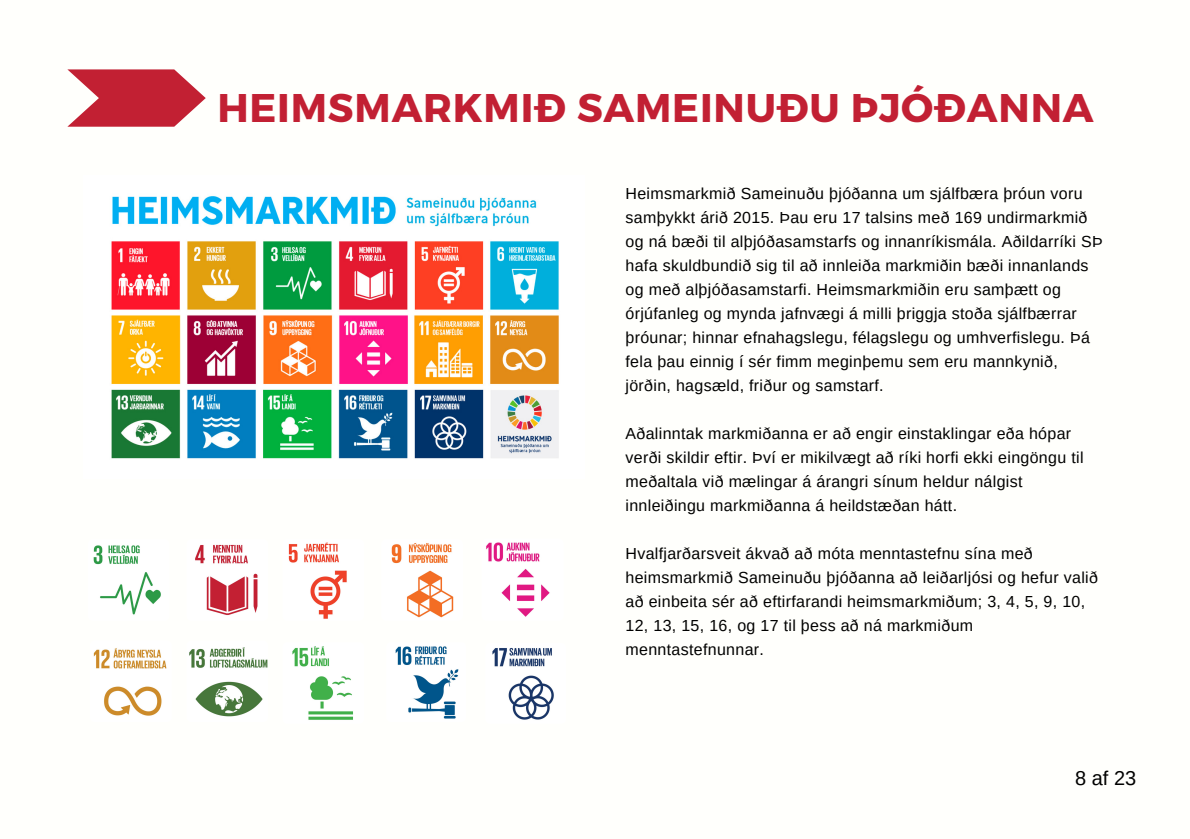
<style>
.page{position:relative;width:1190px;height:839px;background:#fff}
.page>*{position:absolute;margin:0;border:0;box-sizing:border-box;transform-origin:0 0}
.t1{font:700 40px "Montserrat";letter-spacing:.02em;color:#c22033}
.t2{font:20px "Arimo";color:#000}
.t3{font:16px/24px "Arimo";letter-spacing:.02em;color:#000}
</style>
<div class="page">
<img style="left:111px;top:196px;width:448px;height:263px">
<svg style="left:67px;top:69px;width:139px;height:58px"></svg>
<img style="left:88px;top:539px;width:82px;height:82px;border-radius:5px">
<img style="left:186px;top:539px;width:82px;height:82px;border-radius:5px">
<img style="left:282px;top:539px;width:82px;height:82px;border-radius:5px">
<img style="left:381px;top:539px;width:82px;height:82px;border-radius:5px">
<img style="left:482px;top:538px;width:82px;height:83px;border-radius:5px">
<img style="left:90px;top:640px;width:82px;height:82px;border-radius:5px">
<img style="left:186px;top:640px;width:82px;height:82px;border-radius:5px">
<img style="left:386px;top:642px;width:80px;height:80px;border-radius:5px">
<img style="left:282px;top:642px;width:82px;height:81px;border-radius:5px">
<img style="left:485px;top:642px;width:81px;height:81px;border-radius:5px">
<p class="t1" style="left:217px;top:82px;width:878px">HEIMSMARKMIÐ SAMEINUÐU ÞJÓÐANNA</p>
<p class="t3" style="left:626px;top:181px;width:479px">Heimsmarkmið Sameinuðu þjóðanna um sjálfbæra þróun voru samþykkt árið 2015. Þau eru 17 talsins með 169 undirmarkmið og ná bæði til alþjóðasamstarfs og innanríkismála. Aðildarríki SÞ hafa skuldbundið sig til að innleiða markmiðin bæði innanlands og með alþjóðasamstarfi. Heimsmarkmiðin eru samþætt og órjúfanleg og mynda jafnvægi á milli þriggja stoða sjálfbærrar þróunar; hinnar efnahagslegu, félagslegu og umhverfislegu. Þá fela þau einnig í sér fimm meginþemu sem eru mannkynið, jörðin, hagsæld, friður og samstarf.</p>
<p class="t3" style="left:626px;top:421px;width:459px">Aðalinntak markmiðanna er að engir einstaklingar eða hópar verði skildir eftir. Því er mikilvægt að ríki horfi ekki eingöngu til meðaltala við mælingar á árangri sínum heldur nálgist innleiðingu markmiðanna á heildstæðan hátt.</p>
<p class="t3" style="left:626px;top:541px;width:474px">Hvalfjarðarsveit ákvað að móta menntastefnu sína með heimsmarkmið Sameinuðu þjóðanna að leiðarljósi og hefur valið að einbeita sér að eftirfarandi heimsmarkmiðum; 3, 4, 5, 9, 10, 12, 13, 15, 16, og 17 til þess að ná markmiðum menntastefnunnar.</p>
<p class="t2" style="left:1075px;top:766px;width:63px">8 af 23</p>
</div>
